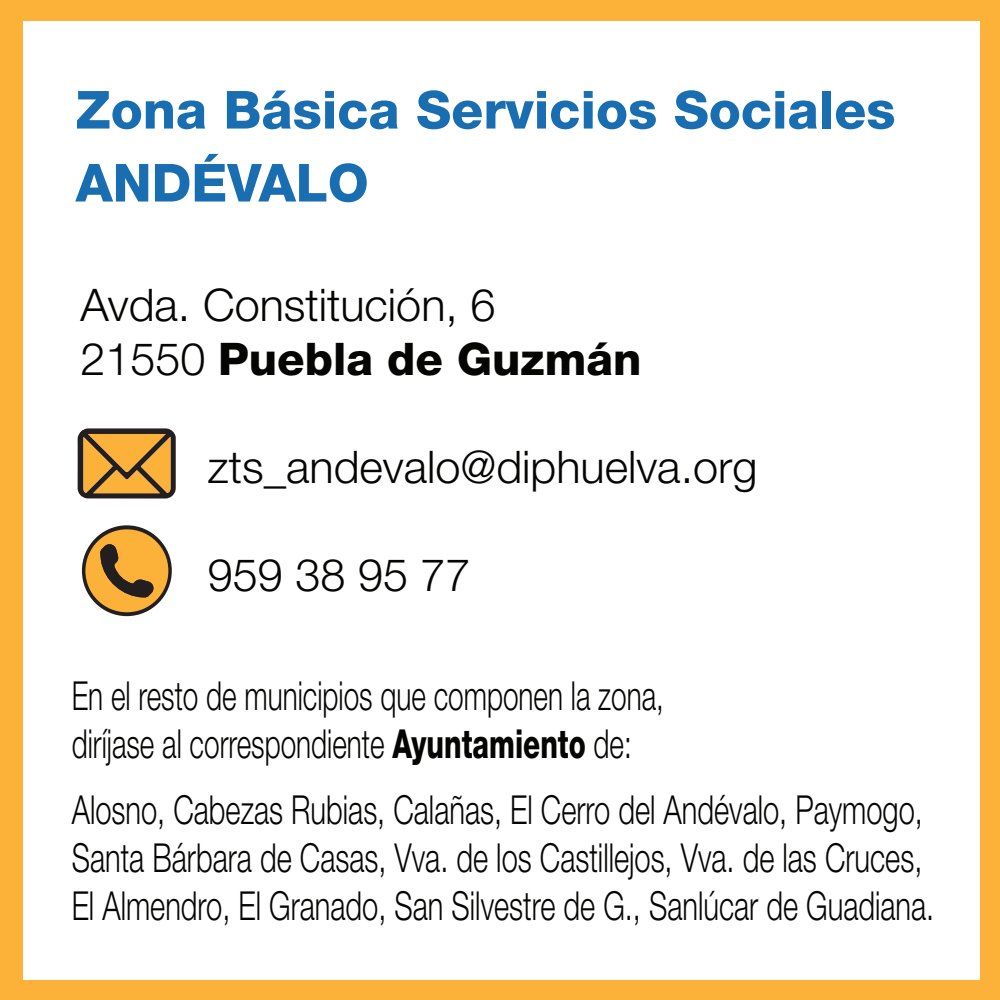
<style>
.page{position:relative;width:1000px;height:1000px;background:#fcb139}
.page>*{position:absolute;margin:0;border:0;box-sizing:border-box;transform-origin:0 0}
.t1{font:800 52.5px/73px "Helvetica Neue LT Std";color:#196eb1}
.t2{font:300 45px/54px "Helvetica Neue LT Std";color:#050504}
.t3{font:300 40px/48px "Helvetica Neue LT Std";color:#050504;scale:.73 1}
.t4{font:300 40px/48px "Helvetica Neue LT Std";color:#050504;scale:.7 1}
.s1{font-weight:800}
</style>
<div class="page">
<div style="left:23px;top:21px;width:956px;height:958px;background:#fff"></div>
<svg style="left:82px;top:525px;width:90px;height:91px"></svg>
<svg style="left:85px;top:529px;width:83px;height:83px;background:#c6964a"></svg>
<svg style="left:78px;top:428px;width:98px;height:71px;background:#ad7f38"></svg>
<h1 class="t1" style="left:76px;top:73px;width:821px">Zona Básica Servicios Sociales<br>ANDÉVALO</h1>
<p class="t2" style="left:80px;top:277px;width:563px">Avda. Constitución, 6<br>21550 <span class="s1">Puebla de Guzmán</span></p>
<p class="t2" style="left:208px;top:439px;width:551px">zts_andevalo@diphuelva.org</p>
<p class="t2" style="left:208px;top:547px;width:264px">959 38 95 77</p>
<p class="t4" style="left:72px;top:671px;width:848px">En el resto de municipios que componen la zona, diríjase al correspondiente <span class="s1">Ayuntamiento</span> de:</p>
<p class="t3" style="left:72px;top:785px;width:1183px">Alosno, Cabezas Rubias, Calañas, El Cerro del Andévalo, Paymogo,<br>Santa Bárbara de Casas, Vva. de los Castillejos, Vva. de las Cruces,<br>El Almendro, El Granado, San Silvestre de G., Sanlúcar de Guadiana.</p>
</div>
